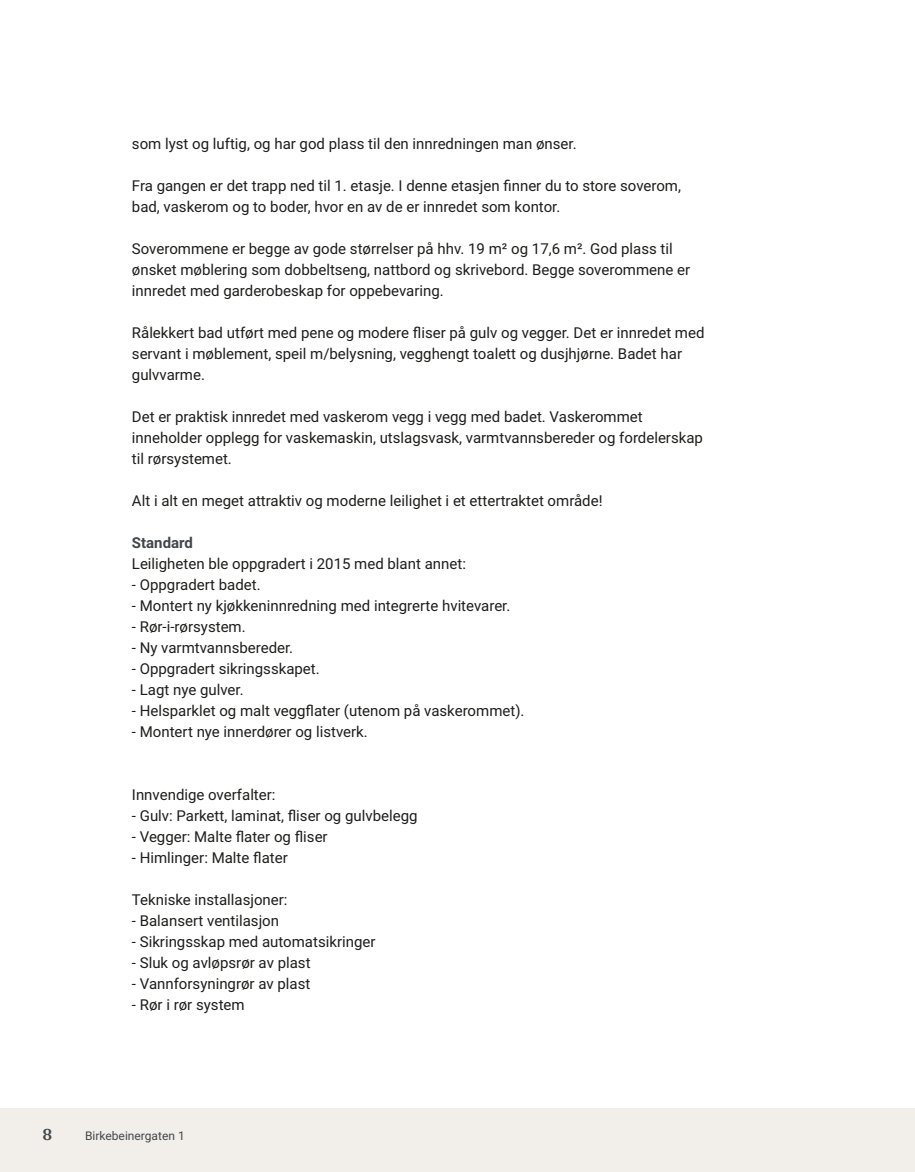
<style>
.page{position:relative;width:915px;height:1172px;background:#fff}
.page>*{position:absolute;margin:0;border:0;box-sizing:border-box;transform-origin:0 0}
.t1{font:700 18px "Arya";color:#414749}
.t2{font:15px/21px "Roboto Vitec";color:#1d1d1b}
.t3{font:700 15px "Roboto Vitec";color:#414749}
.t4{font:12px "Roboto Vitec";color:#414749}
</style>
<div class="page">
<div style="left:0;top:1108px;width:914px;height:64px;background:#f2eeea"></div>
<p class="t2" style="left:132px;top:132px;width:446px">som lyst og luftig, og har god plass til den innredningen man ønser.</p>
<p class="t2" style="left:132px;top:174px;width:550px">Fra gangen er det trapp ned til 1. etasje. I denne etasjen finner du to store soverom, bad, vaskerom og to boder, hvor en av de er innredet som kontor.</p>
<p class="t2" style="left:132px;top:237px;width:559px">Soverommene er begge av gode størrelser på hhv. 19 m² og 17,6 m². God plass til ønsket møblering som dobbeltseng, nattbord og skrivebord. Begge soverommene er innredet med garderobeskap for oppebevaring.</p>
<p class="t2" style="left:132px;top:321px;width:574px">Rålekkert bad utført med pene og modere fliser på gulv og vegger. Det er innredet med servant i møblement, speil m/ belysning, vegghengt toalett og dusjhjørne. Badet har gulvvarme.</p>
<p class="t2" style="left:132px;top:405px;width:572px">Det er praktisk innredet med vaskerom vegg i vegg med badet. Vaskerommet inneholder opplegg for vaskemaskin, utslagsvask, varmtvannsbereder og fordelerskap til rørsystemet.</p>
<p class="t2" style="left:132px;top:489px;width:472px">Alt i alt en meget attraktiv og moderne leilighet i et ettertraktet område!</p>
<p class="t3" style="left:132px;top:532px;width:63px">Standard</p>
<p class="t2" style="left:132px;top:552px;width:394px">Leiligheten ble oppgradert i 2015 med blant annet:<br>‑ Oppgradert badet.<br>‑ Montert ny kjøkkeninnredning med integrerte hvitevarer.<br>‑ Rør‑i‑rørsystem.<br>‑ Ny varmtvannsbereder.<br>‑ Oppgradert sikringsskapet.<br>‑ Lagt nye gulver.<br>‑ Helsparklet og malt veggflater (utenom på vaskerommet). ‑ Montert nye innerdører og listverk.</p>
<p class="t2" style="left:132px;top:783px;width:287px">Innvendige overfalter:<br>‑ Gulv: Parkett, laminat, fliser og gulvbelegg ‑ Vegger: Malte flater og fliser<br>‑ Himlinger: Malte flater</p>
<p class="t2" style="left:132px;top:888px;width:245px">Tekniske installasjoner:<br>‑ Balansert ventilasjon<br>‑ Sikringsskap med automatsikringer ‑ Sluk og avløpsrør av plast<br>‑ Vannforsyningrør av plast<br>‑ Rør i rør system</p>
<p class="t1" style="left:43px;top:1123px;width:11px">8</p>
<p class="t4" style="left:85px;top:1127px;width:101px">Birkebeinergaten 1</p>
</div>
